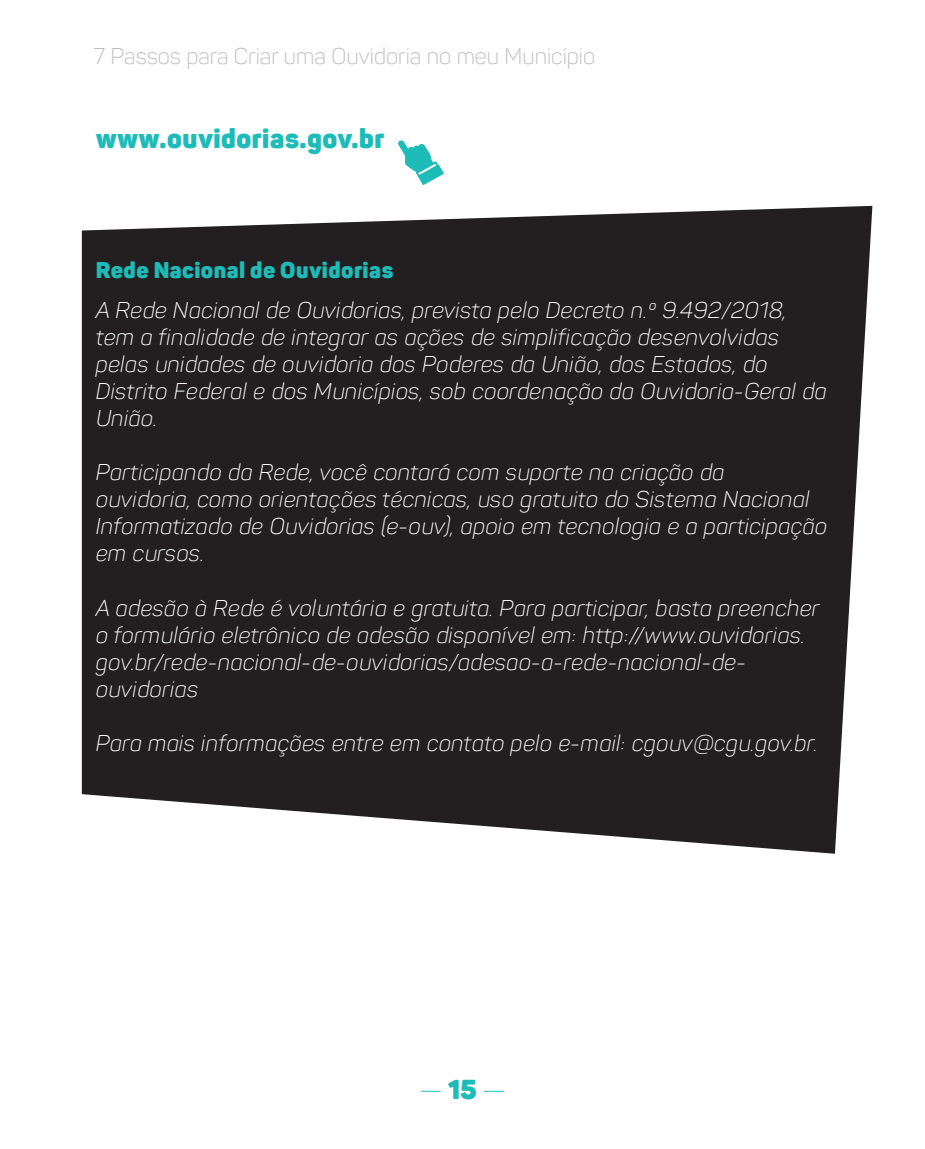
<style>
.page{position:relative;width:925px;height:1149px;background:#fff}
.page>*{position:absolute;margin:0;border:0;box-sizing:border-box;transform-origin:0 0}
.Corpo_de_texto{font:900 27px "Panton";letter-spacing:.02em;color:#1dbcb8}
.Texto_do_quadro{font:italic 300 22.5px/27px "Panton";letter-spacing:.02em;color:#fff}
.t1{font:300 22.5px "Panton";color:#bcbdc0}
.Titulo_do_quadro{font:900 22.5px "Panton";letter-spacing:.02em;color:#1dbcb8}
</style>
<div class="page">
<svg style="left:421px;top:1090px;width:20px;height:1px"></svg>
<svg style="left:484px;top:1090px;width:20px;height:1px"></svg>
<svg style="left:82px;top:206px;width:790px;height:647px;background:#353132"></svg>
<svg style="left:398px;top:140px;width:46px;height:45px"></svg>
<p class="t1" style="left:94px;top:42px;width:503px">7 Passos para Criar uma Ouvidoria no meu Município</p>
<p class="Corpo_de_texto" style="left:96px;top:121px;width:290px">www.ouvidorias.gov.br</p>
<p class="Titulo_do_quadro" style="left:96px;top:256px;width:299px">Rede Nacional de Ouvidorias</p>
<p class="Texto_do_quadro" style="left:96px;top:297px;width:732px">A Rede Nacional de Ouvidorias, prevista pelo Decreto n.º 9.492/2018, tem a finalidade de integrar as ações de simplificação desenvolvidas pelas unidades de ouvidoria dos Poderes da União, dos Estados, do Distrito Federal e dos Municípios, sob coordenação da Ouvidoria-Geral da União.</p>
<p class="Texto_do_quadro" style="left:96px;top:459px;width:733px">Participando da Rede, você contará com suporte na criação da<br>ouvidoria, como orientações técnicas, uso gratuito do Sistema Nacional Informatizado de Ouvidorias (e-ouv), apoio em tecnologia e a participação em cursos.</p>
<p class="Texto_do_quadro" style="left:96px;top:594px;width:725px">A adesão à Rede é voluntária e gratuita. Para participar, basta preencher o formulário eletrônico de adesão disponível em: http://www.ouvidorias. gov.br/rede-nacional-de-ouvidorias/adesao-a-rede-nacional-de&shy;ouvidorias</p>
<p class="Texto_do_quadro" style="left:96px;top:729px;width:723px">Para mais informações entre em contato pelo e-mail: cgouv@cgu.gov.br.</p>
<p class="Corpo_de_texto" style="left:448px;top:1072px;width:30px">15</p>
</div>
